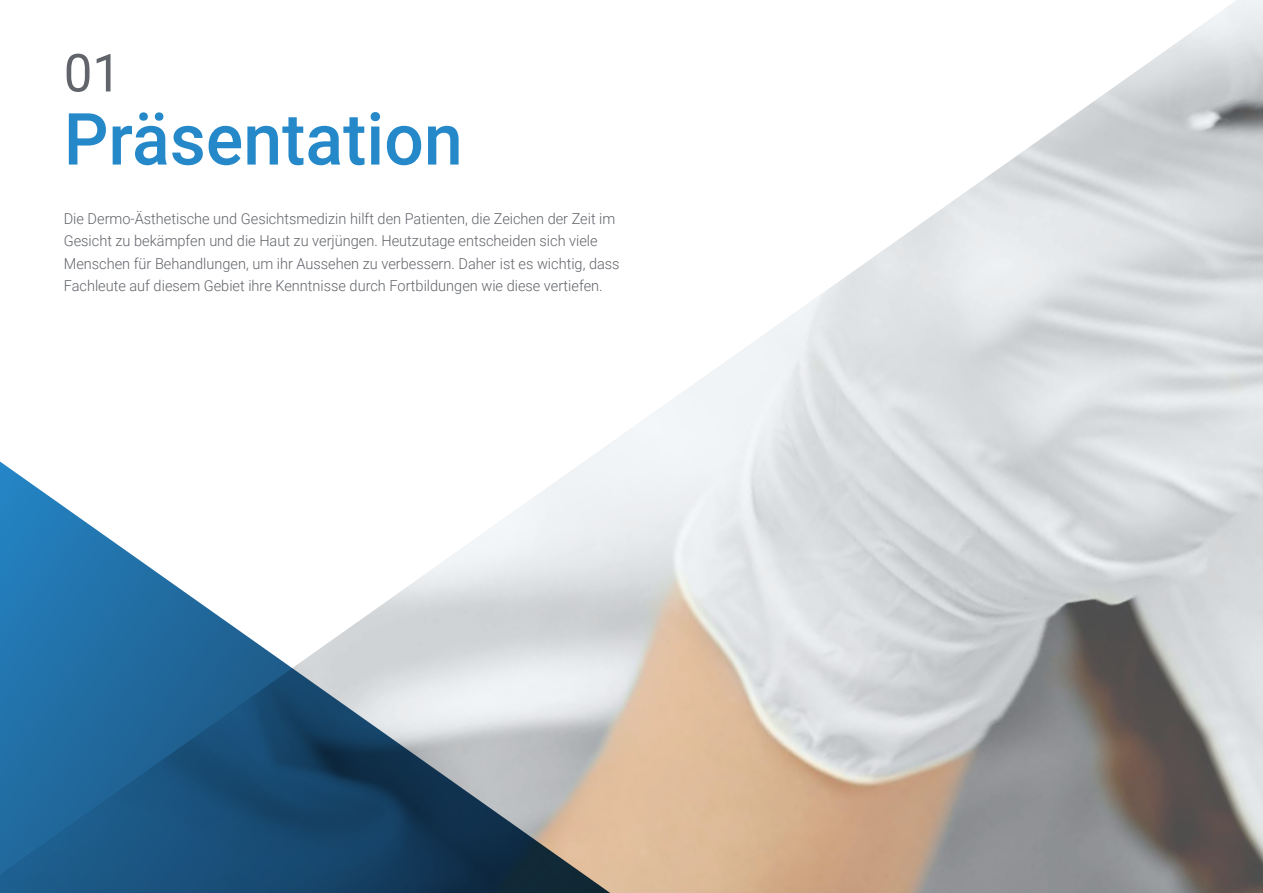
<style>
.page{position:relative;width:1263px;height:893px;background:#fff}
.page>*{position:absolute;margin:0;border:0;box-sizing:border-box;transform-origin:0 0}
.t1{font:500 72px "Roboto";color:#2488c9}
.t2{font:52.5px "Roboto";color:#61646a}
.t3{font:300 15px/22.5px "Roboto";color:#61646a}
</style>
<div class="page">
<img style="left:607px;top:0;width:656px;height:893px">
<svg style="left:0;top:446px;width:640px;height:447px"></svg>
<h2 class="t2" style="left:64px;top:36px;width:59px">01</h2>
<h1 class="t1" style="left:64px;top:89px;width:400px">Präsentation</h1>
<p class="t3" style="left:64px;top:207px;width:557px">Die Dermo-Ästhetische und Gesichtsmedizin hilft den Patienten, die Zeichen der Zeit im Gesicht zu bekämpfen und die Haut zu verjüngen. Heutzutage entscheiden sich viele Menschen für Behandlungen, um ihr Aussehen zu verbessern. Daher ist es wichtig, dass Fachleute auf diesem Gebiet ihre Kenntnisse durch Fortbildungen wie diese vertiefen.</p>
</div>
